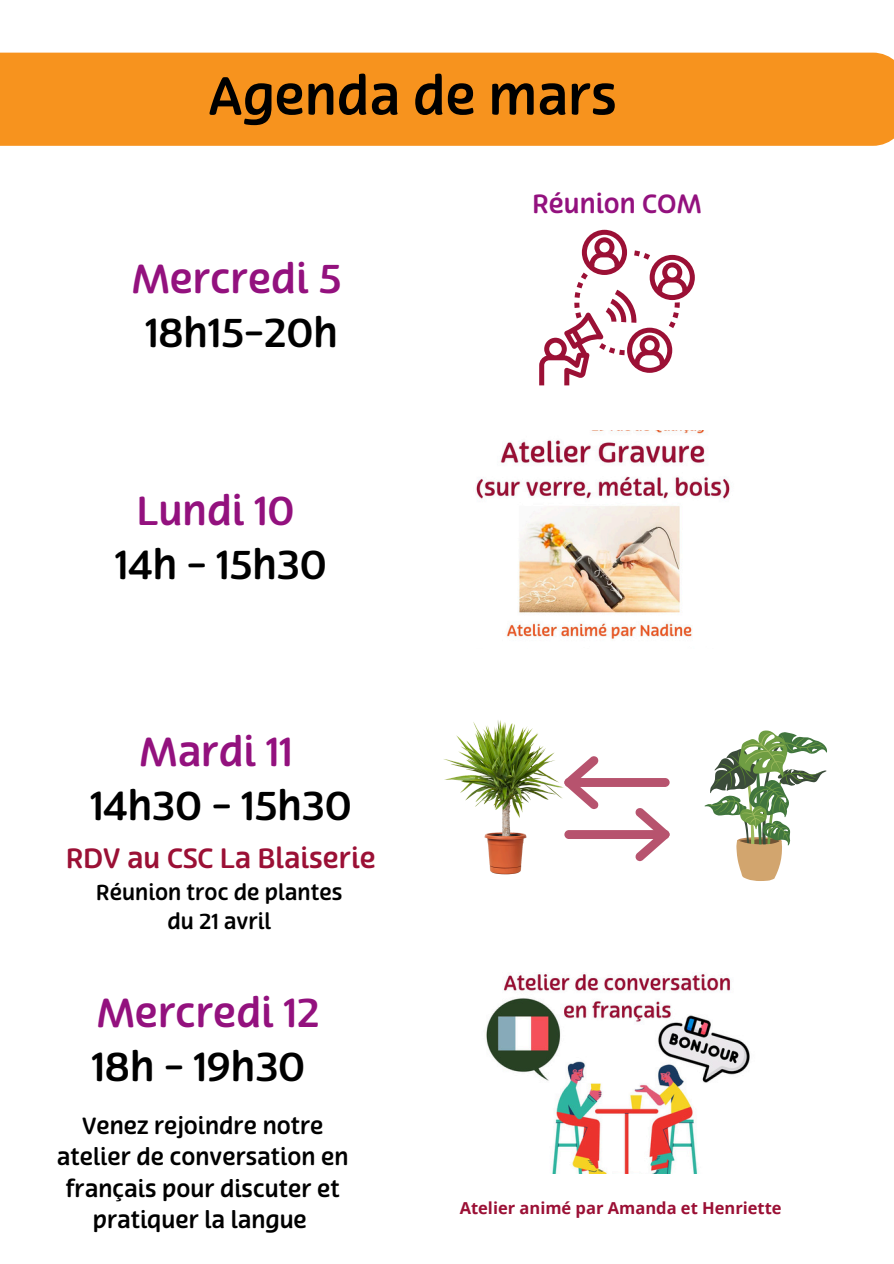
<style>
.page{position:relative;width:894px;height:1264px;background:#fff}
.page>*{position:absolute;margin:0;border:0;box-sizing:border-box;transform-origin:0 0}
.t1{font:51px "Terfens Bo";color:#000}
.t2{font:39px/54px "Terfens Bo";color:#93117e}
.t3{font:39px/54px "Terfens Bo";color:#000;text-align:center}
.t4{font:27px "Terfens Bo";color:#9b1035}
.t5{font:25.5px "Terfens Bo";color:#93117e}
.t6{font:22.5px/31.5px "Terfens Bo";color:#000;text-align:center}
.t7{font:21px/29.2px "Terfens Bo";color:#000;text-align:center}
.t8{font:700 16.5px "Open Sans";color:#9b1035}
.s1{color:#000}
.s2{color:#93117e}
</style>
<div class="page">
<img style="left:476px;top:430px;width:254px;height:211px">
<img style="left:486px;top:974px;width:264px;height:199px">
<svg style="left:539px;top:230px;width:155px;height:155px"></svg>
<div style="left:0;top:53px;width:893px;height:93px;background:#f7931e"></div>
<div style="left:564px;top:778px;width:105px;height:9px;background:#b7536e;border-radius:4px"></div>
<svg style="left:568px;top:756px;width:30px;height:53px"></svg>
<div style="left:564px;top:830px;width:105px;height:9px;background:#b7536e;border-radius:4px"></div>
<svg style="left:634px;top:808px;width:35px;height:53px"></svg>
<svg style="left:704px;top:730px;width:122px;height:151px"></svg>
<img style="left:443px;top:720px;width:125px;height:155px">
<h2 class="t1" style="left:208px;top:68px;width:410px">Agenda de mars</h2>
<h2 class="t2" style="left:132px;top:253px;width:211px;text-align:center">Mercredi 5<br><span class="s1">18h15-20h</span></h2>
<h1 class="t3" style="left:115px;top:485px;width:213px"><span class="s2">Lundi 10<br></span>14h - 15h30</h1>
<h3 class="t3" style="left:90px;top:726px;width:263px"><span class="s2">Mardi 11<br></span>14h30 - 15h30</h3>
<p class="t4" style="left:66px;top:843px;width:311px">RDV au CSC La Blaiserie</p>
<h4 class="t7" style="left:96px;top:878px;width:248px">Réunion troc de plantes du 21 avril</h4>
<h2 class="t2" style="left:92px;top:987px;width:229px">Mercredi 12<br><span class="s1">18h - 19h30</span></h2>
<h3 class="t6" style="left:57px;top:1110px;width:293px">Venez rejoindre notre atelier de conversation en français pour discuter et pratiquer la langue</h3>
<p class="t5" style="left:532px;top:190px;width:171px">Réunion COM</p>
<p class="t8" style="left:459px;top:1196px;width:323px">Atelier animé par Amanda et Henriette</p>
</div>
